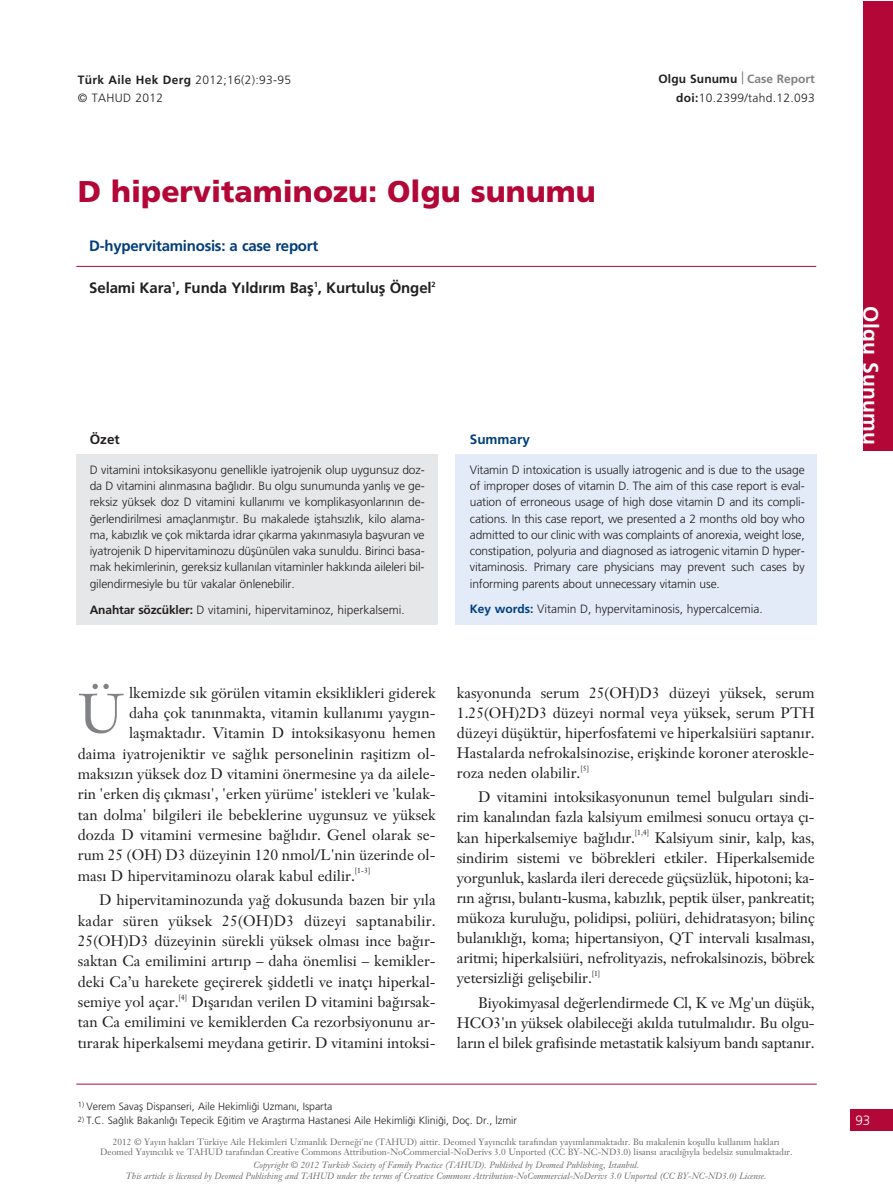
<style>
.page{position:relative;width:893px;height:1191px;background:#fff}
.page>*{position:absolute;margin:0;border:0;box-sizing:border-box;transform-origin:0 0}
.t1{font:54.75px "Janson Text";color:#808285}
.t2{font:900 30px "Frutiger";color:#b30738}
.t3{font:700 21px "Frutiger";letter-spacing:.01em;color:#fff}
.t4{font:15px/20.1px "Janson Text";color:#231f20;text-align:justify}
.t5{font:700 15px "Frutiger";letter-spacing:-.01em;color:#231f20}
.t6{font:700 15px "Frutiger";letter-spacing:-.015em;color:#003d7d}
.t7{font:700 13.5px "Frutiger";color:#003d7d}
.t8{font:700 13.5px "Frutiger";color:#231f20}
.t9{font:300 13.5px "Frutiger";color:#fff}
.t10{font:300 12px/16.2px "Frutiger";color:#231f20;text-align:justify}
.t11{font:300 12px/19.2px "Frutiger";letter-spacing:.03em;color:#231f20;text-align:right}
.t12{font:300 10.5px "Frutiger";color:#231f20}
.t13{font:9px/10.5px "Janson Text";color:#6d6e70;text-align:center}
.t14{font:italic 9px/10.5px "Janson Text";color:#6d6e70;text-align:center}
.t15{font:7.5px "Janson Text";color:#231f20}
.s1{font-weight:700}
.s2{font-weight:700;color:#808285}
.s3{font-weight:700;color:#003d7d}
</style>
<div class="page">
<div style="left:863px;top:1px;width:30px;height:450px;background:#b30738"></div>
<div style="left:850px;top:1109px;width:43px;height:22px;background:#b30738"></div>
<div style="left:455px;top:454px;width:361px;height:171px;background:#e2ebf7"></div>
<div style="left:76px;top:454px;width:362px;height:171px;background:#e6e7e8"></div>
<hr style="left:76px;top:1083px;width:741px;height:1px;background:#b30738">
<hr style="left:76px;top:266px;width:740px;height:1px;background:#b30738">
<p class="t11" style="left:78px;top:71px;width:215px"><span class="s1">Türk Aile Hek Derg</span> 2012;16(2):93-95</p>
<p class="t11" style="left:658px;top:70px;width:158px"><span class="s1">Olgu Sunumu</span> <span class="s2">Case Report </span><span class="s1">doi:</span>10.2399/tahd.12.093</p>
<p class="t11" style="left:78px;top:89px;width:87px">© TAHUD 2012</p>
<h2 class="t2" style="left:78px;top:179px;width:519px">D hipervitaminozu: Olgu sunumu</h2>
<p class="t6" style="left:89px;top:239px;width:231px">D-hypervitaminosis: a case report</p>
<p class="t5" style="left:89px;top:281px;width:348px">Selami Kara<sup>1</sup>, Funda Y›ld›r›m Bafl<sup>1</sup>, Kurtulufl Öngel<sup>2</sup></p>
<p class="t8" style="left:90px;top:434px;width:32px">Özet</p>
<p class="t10" style="left:90px;top:462px;width:336px">D vitamini intoksikasyonu genellikle iyatrojenik olup uygunsuz doz&shy;da D vitamini al›nmas›na ba¤l›d›r. Bu olgu sunumunda yanl›fl ve ge&shy;reksiz yüksek doz D vitamini kullan›m› ve komplikasyonlar›n›n de-¤erlendirilmesi amaçlanm›flt›r. Bu makalede ifltahs›zl›k, kilo alama&shy;ma, kab›zl›k ve çok miktarda idrar ç›karma yak›nmas›yla baflvuran ve iyatrojenik D hipervitaminozu düflünülen vaka sunuldu. Birinci basa&shy;mak hekimlerinin, gereksiz kullan›lan vitaminler hakk›nda aileleri bil&shy;gilendirmesiyle bu tür vakalar önlenebilir.</p>
<p class="t10" style="left:90px;top:603px;width:317px"><span class="s1">Anahtar sözcükler:</span> D vitamini, hipervitaminoz, hiperkalsemi.</p>
<p class="t7" style="left:470px;top:434px;width:62px">Summary</p>
<p class="t10" style="left:470px;top:462px;width:336px">Vitamin D intoxication is usually iatrogenic and is due to the usage of improper doses of vitamin D. The aim of this case report is eval&shy;uation of erroneous usage of high dose vitamin D and its compli&shy;cations. In this case report, we presented a 2 months old boy who admitted to our clinic with was complaints of anorexia, weight lose, constipation, polyuria and diagnosed as iatrogenic vitamin D hyper&shy;vitaminosis. Primary care physicians may prevent such cases by informing parents about unnecessary vitamin use.</p>
<p class="t10" style="left:470px;top:601px;width:294px"><span class="s3">Key words:</span> Vitamin D, hypervitaminosis, hypercalcemia.</p>
<h1 class="t1" style="left:78px;top:691px;width:47px">Ü</h1>
<p class="t4" style="left:129px;top:684px;width:308px">lkemizde s›k görülen vitamin eksiklikleri giderek</p>
<p class="t4" style="left:129px;top:704px;width:308px">daha çok tan›nmakta, vitamin kullan›m› yayg›n-</p>
<p class="t4" style="left:129px;top:724px;width:308px">laflmaktad›r. Vitamin D intoksikasyonu hemen</p>
<p class="t4" style="left:78px;top:745px;width:359px">daima iyatrojeniktir ve sa¤l›k personelinin raflitizm ol-</p>
<p class="t4" style="left:78px;top:765px;width:359px">maks›z›n yüksek doz D vitamini önermesine ya da ailele-</p>
<p class="t4" style="left:78px;top:785px;width:359px">rin 'erken difl ç›kmas›', 'erken yürüme' istekleri ve 'kulak-</p>
<p class="t4" style="left:78px;top:806px;width:359px">tan dolma' bilgileri ile bebeklerine uygunsuz ve yüksek</p>
<p class="t4" style="left:78px;top:826px;width:359px">dozda D vitamini vermesine ba¤l›d›r. Genel olarak se-</p>
<p class="t4" style="left:78px;top:846px;width:359px">rum 25 (OH) D3 düzeyinin 120 nmol/L'nin üzerinde ol-</p>
<p class="t4" style="left:78px;top:867px;width:279px">mas› D hipervitaminozu olarak kabul edilir.</p>
<p class="t15" style="left:355px;top:867px;width:17px">[1-3]</p>
<p class="t4" style="left:78px;top:891px;width:359px;text-indent:21px">D hipervitaminozunda ya¤ dokusunda bazen bir y›la kadar süren yüksek 25(OH)D3 düzeyi saptanabilir.<br>25(OH)D3 düzeyinin sürekli yüksek olmas› ince ba¤›r&shy;saktan Ca emilimini art›r›p – daha önemlisi – kemikler&shy;deki Ca’u harekete geçirerek fliddetli ve inatç› hiperkal&shy;semiye yol açar.</p>
<p class="t15" style="left:179px;top:994px;width:10px">[4]</p>
<p class="t4" style="left:78px;top:993px;width:359px;text-indent:113px">D›flar›dan verilen D vitamini ba¤›rsak&shy;tan Ca emilimini ve kemiklerden Ca rezorbsiyonunu ar&shy;t›rarak hiperkalsemi meydana getirir. D vitamini intoksi-</p>
<p class="t4" style="left:457px;top:684px;width:359px">kasyonunda serum 25(OH)D3 düzeyi yüksek, serum 1.25(OH)2D3 düzeyi normal veya yüksek, serum PTH düzeyi düflüktür, hiperfosfatemi ve hiperkalsiüri saptan›r.<br>Hastalarda nefrokalsinozise, eriflkinde koroner ateroskle&shy;roza neden olabilir.</p>
<p class="t15" style="left:580px;top:765px;width:10px">[5]</p>
<p class="t4" style="left:457px;top:788px;width:359px;text-indent:21px">D vitamini intoksikasyonunun temel bulgular› sindi&shy;rim kanal›ndan fazla kalsiyum emilmesi sonucu ortaya ç›- kan hiperkalsemiye ba¤l›d›r.</p>
<p class="t15" style="left:635px;top:829px;width:16px">[1,4]</p>
<p class="t4" style="left:457px;top:829px;width:359px;text-indent:198px">Kalsiyum sinir, kalp, kas, sindirim sistemi ve böbrekleri etkiler. Hiperkalsemide yorgunluk, kaslarda ileri derecede güçsüzlük, hipotoni; ka&shy;r›n a¤r›s›, bulant›-kusma, kab›zl›k, peptik ülser, pankreatit; mükoza kurulu¤u, polidipsi, poliüri, dehidratasyon; bilinç bulan›kl›¤›, koma; hipertansiyon, QT intervali k›salmas›, aritmi; hiperkalsiüri, nefrolityazis, nefrokalsinozis, böbrek yetersizli¤i geliflebilir.</p>
<p class="t15" style="left:592px;top:970px;width:10px">[1]</p>
<p class="t4" style="left:457px;top:994px;width:359px;text-indent:21px">Biyokimyasal de¤erlendirmede Cl, K ve Mg'un düflük, HCO3'›n yüksek olabilece¤i ak›lda tutulmal›d›r. Bu olgu&shy;lar›n el bilek grafisinde metastatik kalsiyum band› saptan›r.</p>
<p class="t12" style="left:78px;top:1102px;width:256px"><sup>1)</sup> Verem Savafl Dispanseri, Aile Hekimli¤i Uzman›, Isparta</p>
<p class="t12" style="left:78px;top:1116px;width:441px"><sup>2)</sup> T.C. Sa¤l›k Bakanl›¤› Tepecik E¤itim ve Araflt›rma Hastanesi Aile Hekimli¤i Klini¤i, Doç. Dr., ‹zmir</p>
<p class="t13" style="left:100px;top:1137px;width:694px">2012 © Yay›n haklar› Türkiye Aile Hekimleri Uzmanl›k Derne¤i'ne (TAHUD) aittir. Deomed Yay›nc›l›k taraf›ndan yay›mlanmaktad›r. Bu makalenin koflullu kullan›m haklar›<br>Deomed Yay›nc›l›k ve TAHUD taraf›ndan Creative Commons Attribution-NoCommercial-NoDerivs 3.0 Unported (CC BY-NC-ND3.0) lisans› arac›l›¤›yla bedelsiz sunulmaktad›r.</p>
<p class="t14" style="left:126px;top:1160px;width:642px">Copyright © 2012 Turkish Society of Family Practice (TAHUD). Published by Deomed Publishing, Istanbul.<br>This article is licensed by Deomed Publishing and TAHUD under the terms of Creative Commons Attribution-NoCommercial-NoDerivs 3.0 Unported (CC BY-NC-ND3.0) License.</p>
<h3 class="t3" style="left:879px;top:306px;width:140px;rotate:90deg">Olgu Sunumu</h3>
<p class="t9" style="left:855px;top:1115px;width:17px">93</p>
</div>
